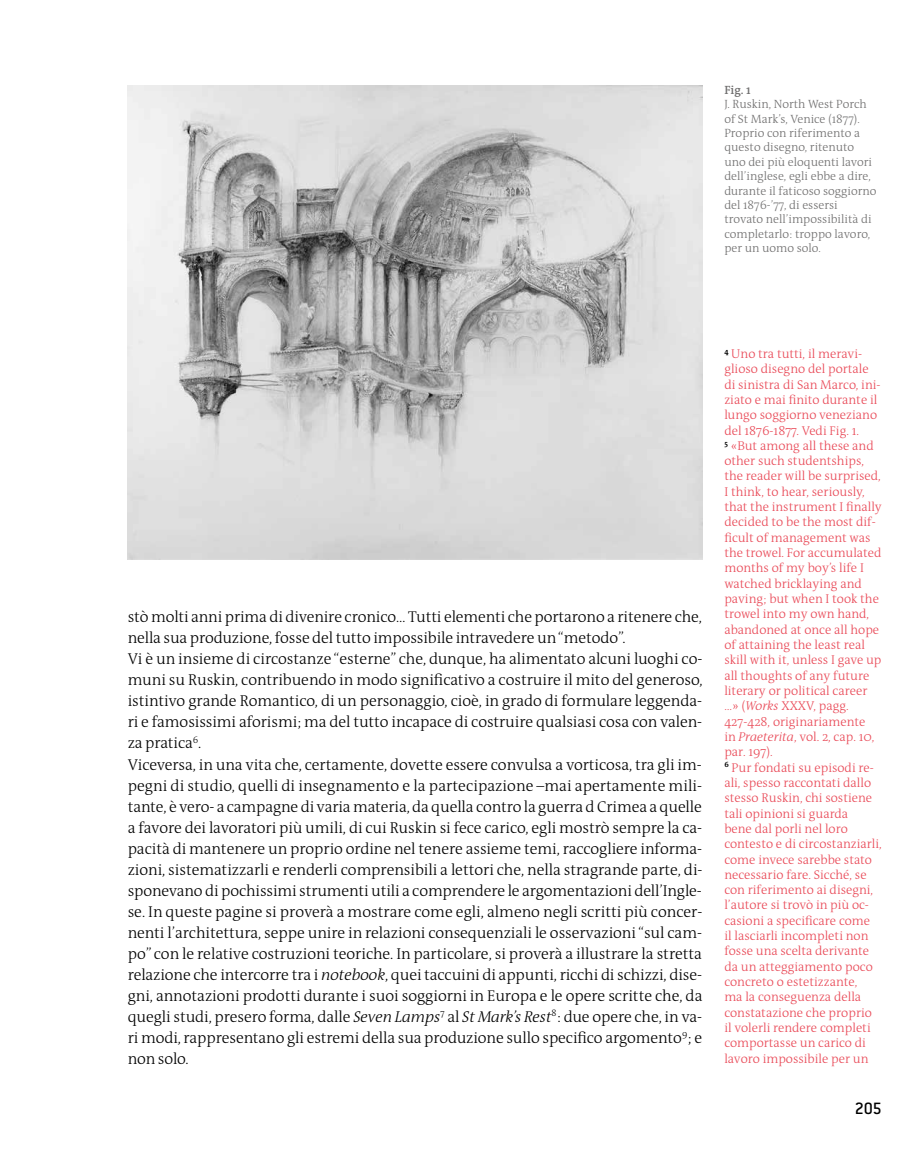
<style>
.page{position:relative;width:915px;height:1149px;background:#fff}
.page>*{position:absolute;margin:0;border:0;box-sizing:border-box;transform-origin:0 0}
.t1{font:500 18px "Conduit ITC";color:#000}
.t2{font:300 15.75px/21px "The Antiqua B3";letter-spacing:-.005em;color:#000}
.t3{font:300 12.75px/15.3px "The Antiqua B3";color:#e94856}
.t4{font:300 12px/14.4px "The Antiqua B3";color:#706f6f}
.t5{font:600 12px "The Antiqua B6";color:#706f6f}
.s1{font-family:"The Antiqua B3 i";font-style:italic}
</style>
<div class="page">
<img style="left:128px;top:85px;width:574px;height:474px">
<p class="t5" style="left:724px;top:83px;width:28px">Fig. 1</p>
<p class="t4" style="left:724px;top:97px;width:153px">J. Ruskin, North West Porch of St Mark’s, Venice (1877).<br>Proprio con riferimento a questo disegno, ritenuto uno dei più eloquenti lavori dell’inglese, egli ebbe a dire, durante il faticoso soggiorno del 1876-’77, di essersi trovato nell’impossibilità di completarlo: troppo lavoro, per un uomo solo.</p>
<p class="t2" style="left:128px;top:607px;width:576px">stò molti anni prima di divenire cronico… Tutti elementi che portarono a ritenere che, nella sua produzione, fosse del tutto impossibile intravedere un “metodo”.<br>Vi è un insieme di circostanze “esterne” che, dunque, ha alimentato alcuni luoghi co&shy;muni su Ruskin, contribuendo in modo significativo a costruire il mito del generoso, istintivo grande Romantico, di un personaggio, cioè, in grado di formulare leggenda&shy;ri e famosissimi aforismi; ma del tutto incapace di costruire qualsiasi cosa con valen&shy;za pratica<sup>6</sup>.<br>Viceversa, in una vita che, certamente, dovette essere convulsa a vorticosa, tra gli im&shy;pegni di studio, quelli di insegnamento e la partecipazione –mai apertamente mili&shy;tante, è vero- a campagne di varia materia, da quella contro la guerra d Crimea a quelle a favore dei lavoratori più umili, di cui Ruskin si fece carico, egli mostrò sempre la ca&shy;pacità di mantenere un proprio ordine nel tenere assieme temi, raccogliere informa&shy;zioni, sistematizzarli e renderli comprensibili a lettori che, nella stragrande parte, di&shy;sponevano di pochissimi strumenti utili a comprendere le argomentazioni dell’Ingle&shy;se. In queste pagine si proverà a mostrare come egli, almeno negli scritti più concer&shy;nenti l’architettura, seppe unire in relazioni consequenziali le osservazioni “sul cam&shy;po” con le relative costruzioni teoriche. In particolare, si proverà a illustrare la stretta relazione che intercorre tra i <span class="s1">notebook</span>, quei taccuini di appunti, ricchi di schizzi, dise&shy;gni, annotazioni prodotti durante i suoi soggiorni in Europa e le opere scritte che, da quegli studi, presero forma, dalle <span class="s1">Seven Lamps</span><sup>7</sup> al <span class="s1">St Mark’s Rest</span><sup>8</sup>: due opere che, in va&shy;ri modi, rappresentano gli estremi della sua produzione sullo specifico argomento<sup>9</sup>; e non solo.</p>
<p class="t3" style="left:724px;top:346px;width:159px"><sup>4</sup> Uno tra tutti, il meravi&shy;glioso disegno del portale di sinistra di San Marco, ini&shy;ziato e mai finito durante il lungo soggiorno veneziano del 1876-1877. Vedi Fig. 1.<br><sup>5</sup> «But among all these and other such studentships, the reader will be surprised,<br>I think, to hear, seriously, that the instrument I finally decided to be the most dif&shy;ficult of management was the trowel. For accumulated months of my boy’s life I watched bricklaying and paving; but when I took the trowel into my own hand, abandoned at once all hope of attaining the least real skill with it, unless I gave up all thoughts of any future literary or political career …» (<span class="s1">Works</span> XXXV, pagg.<br>427-428, originariamente<br>in <span class="s1">Praeterita</span>, vol. 2, cap. 10, par. 197).<br><sup>6</sup> Pur fondati su episodi re&shy;ali, spesso raccontati dallo stesso Ruskin, chi sostiene tali opinioni si guarda<br>bene dal porli nel loro contesto e di circostanziarli, come invece sarebbe stato necessario fare. Sicché, se con riferimento ai disegni, l’autore si trovò in più oc&shy;casioni a specificare come<br>il lasciarli incompleti non fosse una scelta derivante da un atteggiamento poco concreto o estetizzante,<br>ma la conseguenza della constatazione che proprio il volerli rendere completi comportasse un carico di lavoro impossibile per un</p>
<p class="t1" style="left:854px;top:1097px;width:28px">205</p>
</div>
